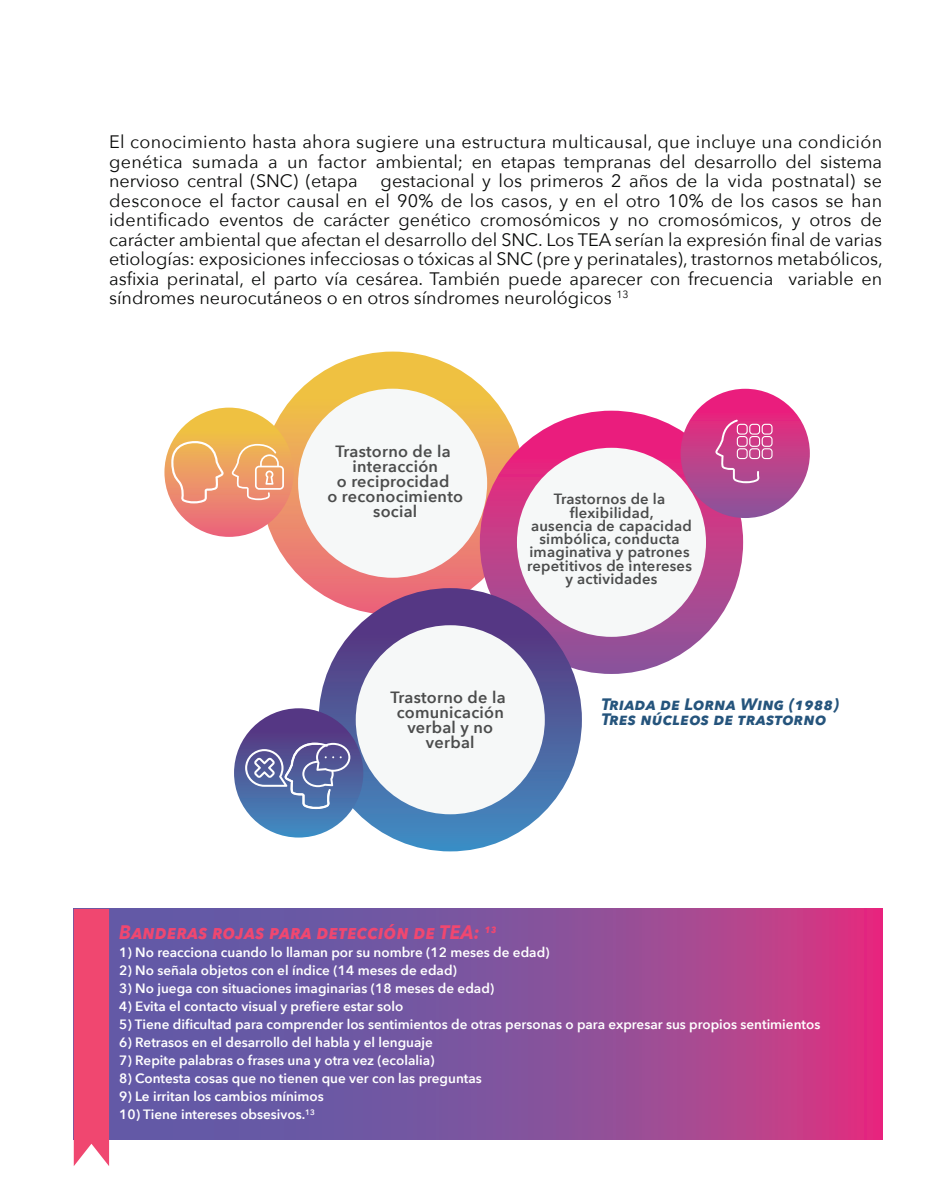
<style>
.page{position:relative;width:933px;height:1203px;background:#fff}
.page>*{position:absolute;margin:0;border:0;box-sizing:border-box;transform-origin:0 0}
.t1{font:italic 700 19.5px "Avenir Next";letter-spacing:.015em;color:#f04770;scale:.92 1}
.t2{font:18px/19.5px "Avenir Next";color:#090a09;text-align:justify}
.t3{font:italic 700 16.5px/15px "Avenir Next";letter-spacing:.015em;color:#25547c}
.t4{font:600 16.35px/14.9px "Avenir Next";letter-spacing:.015em;color:#4b4c4c;text-align:center}
.t5{font:600 14.85px/13.4px "Avenir Next";letter-spacing:.015em;color:#4b4c4c;text-align:center}
.t6{font:600 13.5px "Avenir Next";color:#fff}
</style>
<div class="page">
<svg style="left:109px;top:909px;width:773px;height:231px;background:#8b4f9a"></svg>
<div style="left:74px;top:909px;width:35px;height:257px;background:#f04770"></div>
<div style="left:261px;top:352px;width:263px;height:263px;background:linear-gradient(to bottom,#f0cf3e,#ea6684);border-radius:132px"></div>
<div style="left:298px;top:389px;width:189px;height:189px;background:#f6f8f8;border-radius:50%"></div>
<div style="left:164px;top:408px;width:130px;height:129px;background:linear-gradient(to bottom,#f0cf3e,#eb6884);border-radius:65px"></div>
<div style="left:480px;top:411px;width:263px;height:263px;background:linear-gradient(to bottom,#f81d79,#8b5b9b);border-radius:132px"></div>
<div style="left:517px;top:448px;width:189px;height:189px;background:#f6f8f8;border-radius:50%"></div>
<div style="left:681px;top:389px;width:129px;height:129px;background:linear-gradient(to bottom,#f81c79,#8c5b9b);border-radius:65px"></div>
<div style="left:319px;top:588px;width:263px;height:263px;background:linear-gradient(to bottom,#5b2c79,#428ec1);border-radius:132px"></div>
<div style="left:356px;top:625px;width:189px;height:189px;background:#f6f8f8;border-radius:50%"></div>
<svg style="left:234px;top:708px;width:129px;height:130px;background:#505c9d"></svg>
<svg style="left:245px;top:743px;width:105px;height:66px;background:#6978ac"></svg>
<svg style="left:232px;top:444px;width:52px;height:56px;background:#efad7c"></svg>
<svg style="left:171px;top:441px;width:53px;height:62px;background:#efa875"></svg>
<svg style="left:715px;top:420px;width:58px;height:63px;background:#cd5a9a"></svg>
<p class="t2" style="left:109px;top:131px;width:775px">El conocimiento hasta ahora sugiere una estructura multicausal, que incluye una condición genética sumada a un factor ambiental; en etapas tempranas del desarrollo del sistema nervioso central (SNC) (etapa</p>
<p class="t2" style="left:109px;top:170px;width:775px;text-indent:272px">gestacional y los primeros 2 años de la vida postnatal) se desconoce el factor causal en el 90% de los casos, y en el otro 10% de los casos se han identificado eventos de carácter genético cromosómicos y no cromosómicos, y otros de carácter ambiental que afectan el desarrollo del SNC. Los TEA serían la expresión final de varias etiologías: exposiciones infecciosas o tóxicas al SNC (pre y perinatales), trastornos metabólicos, asfixia perinatal, el parto vía cesárea. También puede aparecer con frecuencia variable en síndromes neurocutáneos o en otros síndromes neurológicos <sup>13</sup></p>
<p class="t4" style="left:327px;top:444px;width:137px">Trastorno de la interacción<br>o reciprocidad<br>o reconocimiento social</p>
<p class="t5" style="left:527px;top:492px;width:166px">Trastornos de la flexibilidad,<br>ausencia de capacidad simbólica, conducta imaginativa y patrones repetitivos de intereses y actividades</p>
<p class="t4" style="left:390px;top:690px;width:117px">Trastorno de la comunicación verbal y no verbal</p>
<p class="t3" style="left:602px;top:697px;width:239px">TRIADA DE LORNA WING (1988)<br>TRES NÚCLEOS DE TRASTORNO</p>
<p class="t1" style="left:119px;top:916px;width:412px">BANDERAS ROJAS PARA DETECCIÓN DE TEA: <sup>13</sup></p>
<p class="t6" style="left:119px;top:941px;width:432px">1) No reacciona cuando lo llaman por su nombre (12 meses de edad)</p>
<p class="t6" style="left:119px;top:959px;width:339px">2) No señala objetos con el índice (14 meses de edad)</p>
<p class="t6" style="left:119px;top:977px;width:377px">3) No juega con situaciones imaginarias (18 meses de edad)</p>
<p class="t6" style="left:119px;top:995px;width:286px">4) Evita el contacto visual y prefiere estar solo</p>
<p class="t6" style="left:119px;top:1013px;width:703px">5) Tiene dificultad para comprender los sentimientos de otras personas o para expresar sus propios sentimientos</p>
<p class="t6" style="left:119px;top:1031px;width:315px">6) Retrasos en el desarrollo del habla y el lenguaje</p>
<p class="t6" style="left:119px;top:1049px;width:317px">7) Repite palabras o frases una y otra vez (ecolalia)</p>
<p class="t6" style="left:119px;top:1067px;width:364px">8) Contesta cosas que no tienen que ver con las preguntas</p>
<p class="t6" style="left:119px;top:1085px;width:206px">9) Le irritan los cambios mínimos</p>
<p class="t6" style="left:119px;top:1103px;width:197px">10) Tiene intereses obsesivos.<sup>13</sup></p>
</div>
